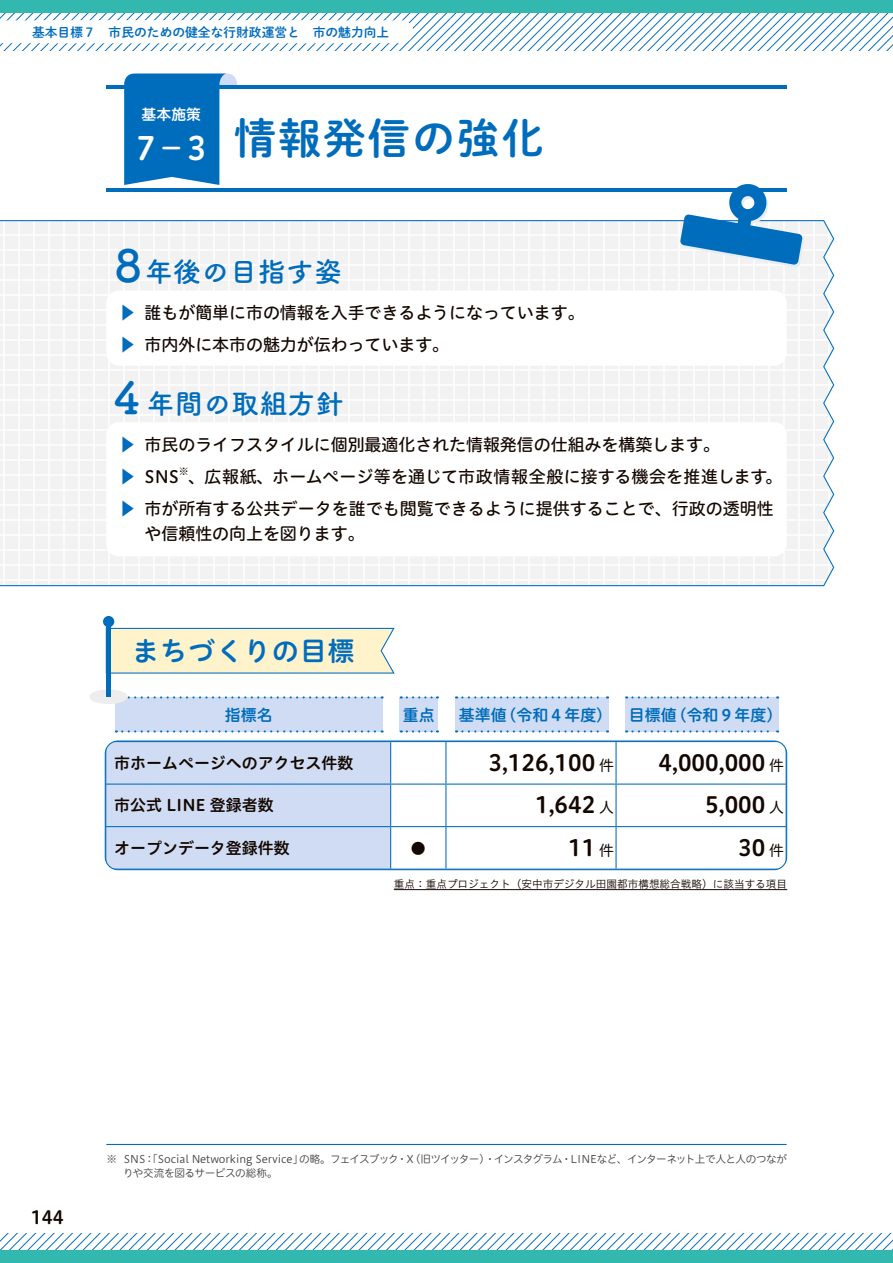
<style>
.page{position:relative;width:893px;height:1263px;background:#fff}
.page>*{position:absolute;margin:0;border:0;box-sizing:border-box;transform-origin:0 0}
.t1{font:42.45px "Shuei M Go Std B";letter-spacing:.05em;color:#006cbc}
.t2{font:31.95px "Hiragino UD Sans R Std N W6";color:#fff}
.t3{font:700 27.6px "Tsuku B Rd Gothic";letter-spacing:.02em;color:#006cbc}
.t4{font:26.55px "Hiragino UD Sans R Std N W6";letter-spacing:.05em;color:#006cbc}
.t5{font:22.35px "Hiragino UD Sans R Std N W6";color:#140700}
.t6{font:18px "Hiragino UD Sans R Std N W6";color:#140700}
.t7{font:16.95px/32px "Hiragino UD Sans R Std N W5";letter-spacing:-.005em;color:#140700}
.t8{font:15.9px "Hiragino UD Sans R Std N W6";color:#140700}
.t9{font:15.9px "Hiragino UD Sans R Std N W6";color:#006cbc}
.t10{font:14.85px "Hiragino UD Sans R Std N W6";color:#fff}
.t11{font:14.85px "Hiragino UD Sans R Std N W4";color:#140700}
.t12{font:12.75px "Shuei M Go Std B";color:#006cbc}
.t13{font:10.65px/13.8px "Hiragino UD Sans R Std N W3";letter-spacing:-.035em;color:#423f3e}
.t14{font:10.65px "Hiragino UD Sans Std N W3";color:#140700}
.t15{font:9.9px "Hiragino UD Sans R Std N W5";color:#140700}
.s1{font-size:44.25px}
.s2{font-family:"Hira Kaku Pro N W3";color:#006cbc}
.s3{font-family:"Hiragino UD Sans R Std N W4";font-size:14.85px}
</style>
<div class="page">
<svg style="left:0;top:13px;width:893px;height:38px"></svg>
<svg style="left:0;top:1233px;width:893px;height:17px"></svg>
<div style="left:0;top:1250px;width:893px;height:13px;background:#33b8b0"></div>
<div style="left:0;top:0;width:893px;height:13px;background:#33b8b0"></div>
<svg style="left:0;top:20px;width:39px;height:23px"></svg>
<div style="left:31px;top:20px;width:382px;height:23px;background:#fff;border-radius:11px"></div>
<svg style="left:0;top:220px;width:835px;height:367px"></svg>
<div style="left:106px;top:291px;width:681px;height:75px;background:#fff;border-radius:13px"></div>
<div style="left:106px;top:422px;width:681px;height:134px;background:#fff;border-radius:13px"></div>
<hr style="left:106px;top:85px;width:681px;height:3px;background:#006cbc">
<hr style="left:106px;top:188px;width:681px;height:3px;background:#006cbc">
<svg style="left:124px;top:74px;width:113px;height:111px"></svg>
<svg style="left:680px;top:184px;width:124px;height:83px"></svg>
<div style="left:115px;top:697px;width:268px;height:34px;background:#cfdcf3"></div>
<svg style="left:128px;top:696px;width:255px;height:2px"></svg>
<svg style="left:116px;top:730px;width:267px;height:2px"></svg>
<div style="left:455px;top:697px;width:153px;height:34px;background:#cfdcf3"></div>
<svg style="left:456px;top:696px;width:152px;height:2px"></svg>
<svg style="left:456px;top:730px;width:152px;height:2px"></svg>
<div style="left:400px;top:697px;width:38px;height:34px;background:#cfdcf3"></div>
<svg style="left:401px;top:696px;width:37px;height:2px"></svg>
<svg style="left:401px;top:730px;width:37px;height:2px"></svg>
<div style="left:625px;top:697px;width:153px;height:34px;background:#cfdcf3"></div>
<svg style="left:626px;top:696px;width:152px;height:2px"></svg>
<svg style="left:626px;top:730px;width:152px;height:2px"></svg>
<div style="left:89px;top:689px;width:39px;height:15px;background:#ededed;border-radius:50%"></div>
<svg style="left:105px;top:627px;width:290px;height:47px;background:#f1eccd"></svg>
<div style="left:106px;top:622px;width:5px;height:75px;background:#006cbc"></div>
<div style="left:103px;top:616px;width:11px;height:11px;background:#006cbc;border-radius:50%"></div>
<div style="left:106px;top:742px;width:284px;height:127px;background:#cfdcf3"></div>
<svg style="left:391px;top:742px;width:395px;height:127px"></svg>
<hr style="left:105px;top:741px;width:286px;height:1px;background:#006cbc">
<hr style="left:105px;top:742px;width:1px;height:41px;background:#006cbc">
<hr style="left:616px;top:741px;width:171px;height:1px;background:#006cbc">
<hr style="left:615px;top:742px;width:2px;height:41px;background:#006cbc">
<hr style="left:786px;top:742px;width:1px;height:41px;background:#006cbc">
<hr style="left:105px;top:783px;width:286px;height:2px;background:#006cbc">
<hr style="left:391px;top:783px;width:55px;height:2px;background:#006cbc">
<hr style="left:446px;top:783px;width:170px;height:2px;background:#006cbc">
<hr style="left:616px;top:783px;width:171px;height:2px;background:#006cbc">
<hr style="left:615px;top:785px;width:2px;height:41px;background:#006cbc">
<hr style="left:105px;top:826px;width:286px;height:1px;background:#006cbc">
<hr style="left:105px;top:827px;width:1px;height:42px;background:#006cbc">
<hr style="left:391px;top:826px;width:55px;height:1px;background:#006cbc">
<hr style="left:446px;top:826px;width:170px;height:1px;background:#006cbc">
<hr style="left:616px;top:826px;width:171px;height:1px;background:#006cbc">
<hr style="left:615px;top:827px;width:2px;height:42px;background:#006cbc">
<hr style="left:786px;top:827px;width:1px;height:42px;background:#006cbc">
<hr style="left:105px;top:869px;width:286px;height:1px;background:#006cbc">
<hr style="left:616px;top:869px;width:171px;height:1px;background:#006cbc">
<hr style="left:390px;top:742px;width:1px;height:41px;background:#006cbc">
<hr style="left:445px;top:742px;width:1px;height:41px;background:#006cbc">
<hr style="left:390px;top:785px;width:1px;height:41px;background:#006cbc">
<hr style="left:445px;top:785px;width:1px;height:41px;background:#006cbc">
<hr style="left:390px;top:827px;width:1px;height:42px;background:#006cbc">
<hr style="left:445px;top:827px;width:1px;height:42px;background:#006cbc">
<div style="left:105px;top:740px;width:682px;height:130px;border:1px solid #006cbc;border-radius:13px"></div>
<hr style="left:106px;top:1144px;width:681px;height:1px;background:#006cbc">
<hr style="left:394px;top:889px;width:393px;height:1px;background:#140700">
<p class="t12" style="left:32px;top:22px;width:359px">基本目標７　市民のための健全な行財政運営と　市の魅力向上</p>
<p class="t10" style="left:142px;top:103px;width:61px">基本施策</p>
<h2 class="t2" style="left:130px;top:123px;width:84px">７－３</h2>
<h1 class="t1" style="left:234px;top:107px;width:312px">情報発信の強化</h1>
<h3 class="t3" style="left:106px;top:250px;width:237px"><span class="s1">８</span>年後の目指す姿</h3>
<p class="t7" style="left:119px;top:295px;width:467px"><span class="s2">▶</span> 誰もが簡単に市の情報を入手できるようになっています。<span class="s2">▶</span> 市内外に本市の魅力が伝わっています。</p>
<h3 class="t3" style="left:106px;top:382px;width:239px"><span class="s1">４</span>年間の取組方針</h3>
<p class="t7" style="left:119px;top:428px;width:602px"><span class="s2">▶</span> 市民のライフスタイルに個別最適化された情報発信の仕組みを構築します。<span class="s2">▶</span> SNS</p>
<p class="t15" style="left:179px;top:463px;width:11px">※</p>
<p class="t7" style="left:119px;top:460px;width:665px;text-indent:69px">、広報紙、ホームページ等を通じて市政情報全般に接する機会を推進します。<span class="s2">▶</span> 市が所有する公共データを誰でも閲覧できるように提供することで、行政の透明性</p>
<p class="t7" style="left:145px;top:517px;width:222px">や信頼性の向上を図ります。</p>
<h3 class="t4" style="left:133px;top:631px;width:223px">まちづくりの目標</h3>
<p class="t9" style="left:225px;top:702px;width:49px">指標名</p>
<p class="t9" style="left:403px;top:702px;width:33px">重点</p>
<p class="t9" style="left:459px;top:702px;width:325px">基準値（令和４年度） 目標値（令和９年度）</p>
<p class="t8" style="left:114px;top:751px;width:241px">市ホームページへのアクセス件数</p>
<h3 class="t5" style="left:488px;top:745px;width:127px">3,126,100 <span class="s3">件</span></h3>
<h3 class="t5" style="left:659px;top:745px;width:127px">4,000,000 <span class="s3">件</span></h3>
<p class="t8" style="left:114px;top:793px;width:161px">市公式 LINE 登録者数</p>
<h3 class="t5" style="left:535px;top:788px;width:80px">1,642 <span class="s3">人</span></h3>
<h3 class="t5" style="left:705px;top:788px;width:80px">5,000 <span class="s3">人</span></h3>
<p class="t8" style="left:114px;top:836px;width:177px">オープンデータ登録件数</p>
<p class="t11" style="left:411px;top:837px;width:16px">●</p>
<h3 class="t5" style="left:568px;top:830px;width:47px">11 <span class="s3">件</span></h3>
<h3 class="t5" style="left:738px;top:830px;width:47px">30 <span class="s3">件</span></h3>
<p class="t14" style="left:394px;top:876px;width:395px">重点：重点プロジェクト（安中市デジタル田園都市構想総合戦略）に該当する項目</p>
<p class="t6" style="left:31px;top:1203px;width:34px">144</p>
<p class="t13" style="left:123px;top:1151px;width:666px;text-indent:-17px">※ SNS：「Social Networking Service」の略。フェイスブック・X（旧ツイッター）・インスタグラム・LINEなど、インターネット上で人と人のつながりや交流を図るサービスの総称。</p>
</div>
